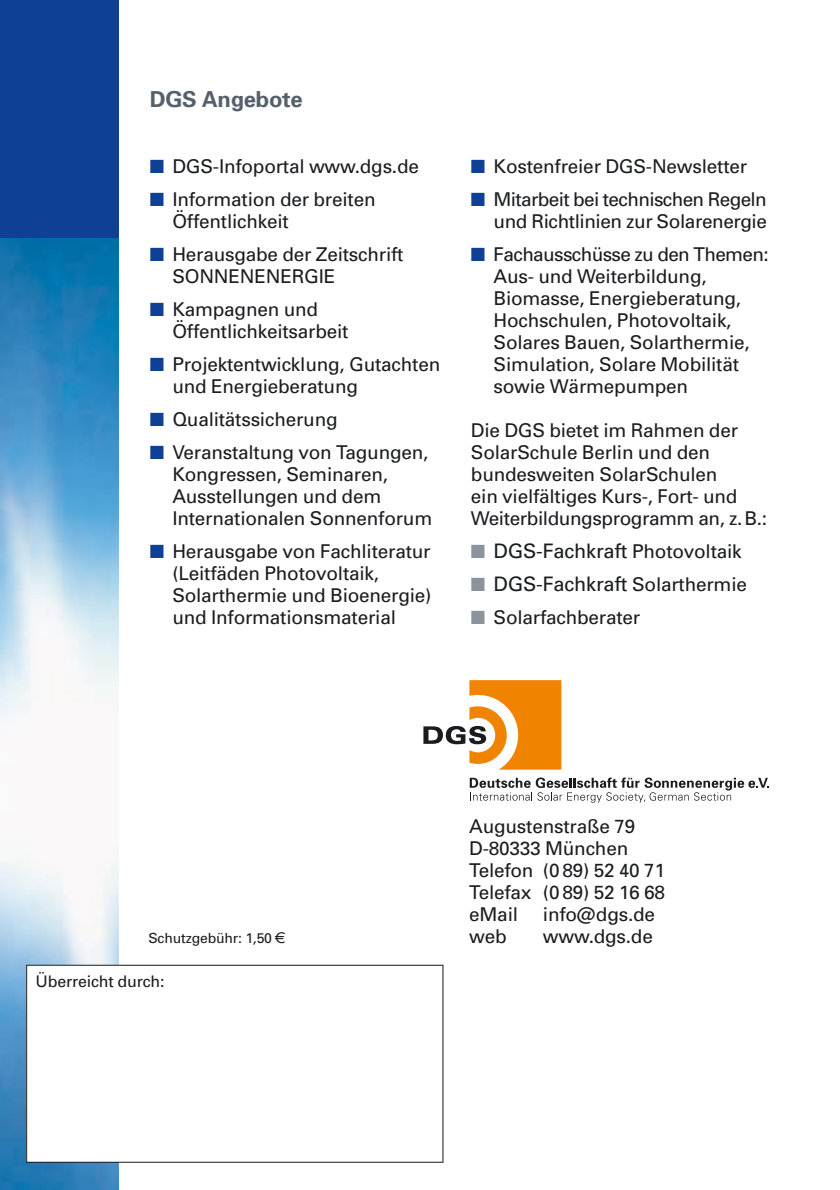
<style>
.page{position:relative;width:840px;height:1190px;background:#fff}
.page>*{position:absolute;margin:0;border:0;box-sizing:border-box;transform-origin:0 0}
.t1{font:700 22px "Univers";letter-spacing:-.01em;color:#55606b}
.t2{font:20px "Univers";letter-spacing:-.01em;color:#1b1c20}
.t3{font:19px/22px "Univers";letter-spacing:-.01em;color:#1b1c20}
.t4{font:19px/22px "Univers";letter-spacing:-.03em;color:#1b1c20;text-align:right}
.t5{font:16px "Univers";letter-spacing:-.01em;color:#1b1c20}
.t6{font:14px "Univers";letter-spacing:-.01em;color:#1b1c20}
.s1{color:#0e4096}
.s2{color:#8b949d}
.s3{font-size:19px}
.s4{font-family:"LT Euro Money"}
</style>
<div class="page">
<img style="left:0;top:238px;width:119px;height:952px">
<div style="left:0;top:0;width:119px;height:238px;background:#0e4096"></div>
<svg style="left:470px;top:778px;width:299px;height:25px"></svg>
<svg style="left:423px;top:680px;width:138px;height:90px"></svg>
<div style="left:27px;top:965px;width:416px;height:197px;background:#fff"></div>
<div style="left:26px;top:965px;width:417px;height:198px;border:1px solid #1b1c20"></div>
<p class="t1" style="left:150px;top:91px;width:155px">DGS Angebote</p>
<p class="t3" style="left:150px;top:157px;width:271px"><span class="s1">■</span> DGS-Infoportal www.dgs.de</p>
<p class="t3" style="left:172px;top:190px;width:205px;text-indent:-23px"><span class="s1">■</span> Information der breiten<br>Öffentlichkeit</p>
<p class="t3" style="left:172px;top:245px;width:233px;text-indent:-23px"><span class="s1">■</span> Herausgabe der Zeitschrift<br>SONNENENERGIE</p>
<p class="t3" style="left:172px;top:300px;width:178px;text-indent:-23px"><span class="s1">■</span> Kampagnen und<br>Öffentlichkeitsarbeit</p>
<p class="t3" style="left:172px;top:355px;width:269px;text-indent:-23px"><span class="s1">■</span> Projektentwicklung, Gutachten und Energieberatung</p>
<p class="t3" style="left:150px;top:410px;width:189px"><span class="s1">■</span> Qualitätssicherung</p>
<p class="t3" style="left:172px;top:443px;width:261px;text-indent:-23px"><span class="s1">■</span> Veranstaltung von Tagungen,<br>Kongressen, Seminaren,<br>Ausstellungen und dem<br>Internationalen Sonnenforum</p>
<p class="t3" style="left:172px;top:542px;width:261px;text-indent:-23px"><span class="s1">■</span> Herausgabe von Fachliteratur (Leitfäden Photovoltaik,<br>Solarthermie und Bioenergie) und Informationsmaterial</p>
<p class="t3" style="left:471px;top:157px;width:278px"><span class="s1">■</span> Kostenfreier DGS-Newsletter</p>
<p class="t4" style="left:471px;top:190px;width:298px"><span class="s1">■</span> Mitarbeit bei technischen Regeln und Richtlinien zur Solarenergie</p>
<p class="t3" style="left:494px;top:245px;width:277px;text-indent:-23px"><span class="s1">■</span> Fachausschüsse zu den Themen:<br>Aus- und Weiterbildung,<br>Biomasse, Energieberatung,<br>Hochschulen, Photovoltaik,<br>Solares Bauen, Solarthermie,<br>Simulation, Solare Mobilität sowie Wärmepumpen</p>
<p class="t3" style="left:471px;top:421px;width:298px">Die DGS bietet im Rahmen der<br>SolarSchule Berlin und den bundesweiten SolarSchulen<br>ein vielfältiges Kurs-, Fort- und<br>Weiterbildungsprogramm an, z.B.:</p>
<p class="t2" style="left:471px;top:543px;width:272px"><span class="s2">■</span> DGS-Fachkraft <span class="s3">Photovoltaik</span></p>
<p class="t2" style="left:471px;top:576px;width:278px"><span class="s2">■</span> DGS-Fachkraft <span class="s3">Solarthermie</span></p>
<p class="t3" style="left:471px;top:608px;width:171px"><span class="s2">■</span> Solarfachberater</p>
<p class="t6" style="left:148px;top:933px;width:139px">Schutzgebühr: 1,50 <span class="s4">.</span></p>
<p class="t5" style="left:35px;top:975px;width:131px">Überreicht durch:</p>
<p class="t3" style="left:469px;top:817px;width:197px">Augustenstraße 79<br>D-80333 München<br>Telefon (0 89) 52 40 71<br>Telefax (0 89) 52 16 68 eMail</p>
<p class="t3" style="left:543px;top:905px;width:114px">info@dgs.de</p>
<p class="t3" style="left:469px;top:927px;width:39px">web</p>
<p class="t3" style="left:543px;top:927px;width:111px">www.dgs.de</p>
</div>
